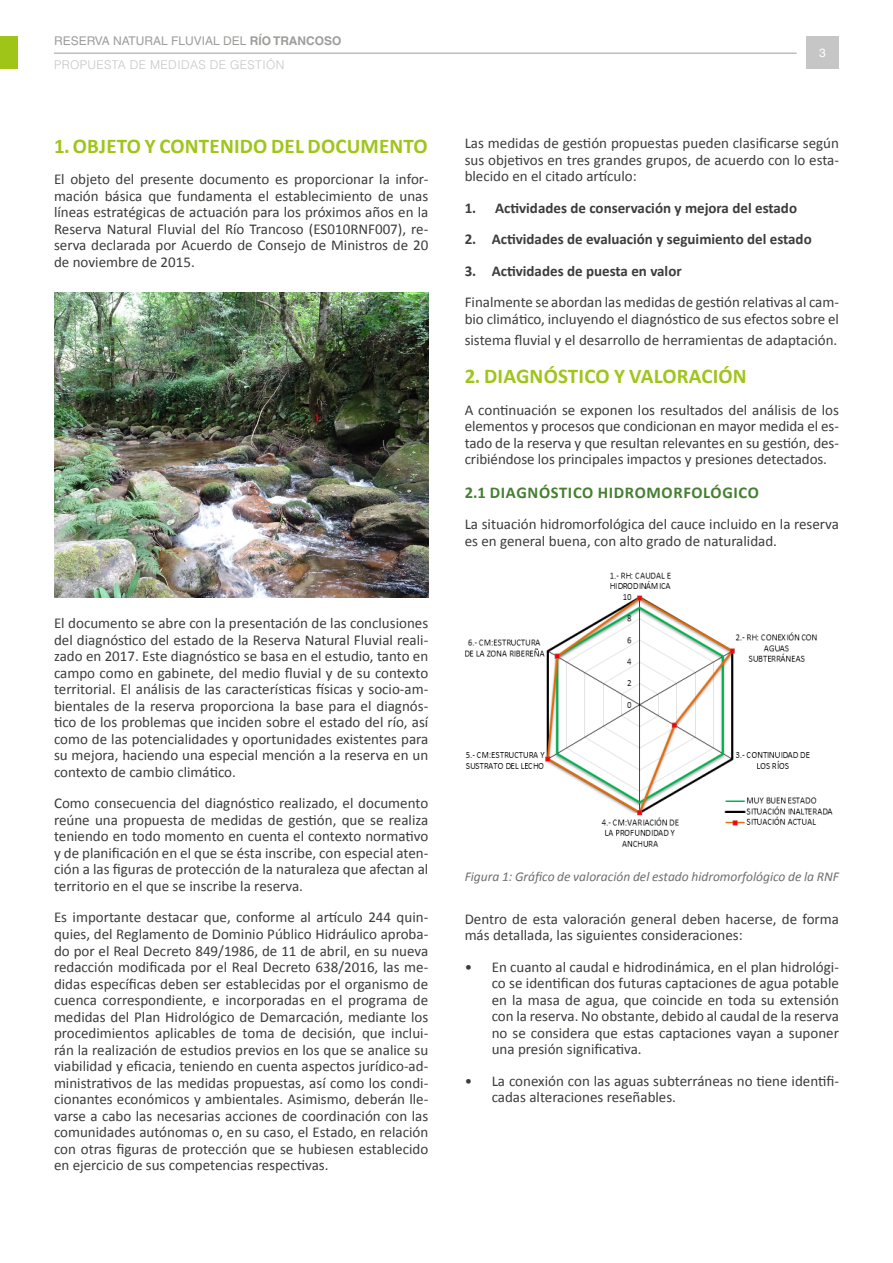
<style>
.page{position:relative;width:893px;height:1263px;background:#fff}
.page>*{position:absolute;margin:0;border:0;box-sizing:border-box;transform-origin:0 0}
._1-Tema{font:700 21px "Calibri";letter-spacing:.01em;color:#a0c519}
._1-1Apartado{font:700 16.5px "Calibri";letter-spacing:.04em;color:#457f30}
.Texto{font:15px/16.5px "Calibri";color:#3c3c3b;text-align:justify}
.t1{font:700 15px "Calibri";color:#3c3c3b}
.Pie{font:italic 13.5px "Calibri";color:#706f6f}
.t2{font:300 12px/24.5px "Helvetica LT Std";letter-spacing:.03em;color:#c6c6c6}
.t3{font:12px "Helvetica LT Std";color:#fff}
.s1{font-weight:400;color:#9d9d9c}
.s2{font-weight:700;color:#9d9d9c}
</style>
<div class="page">
<hr style="left:54px;top:53px;width:743px;height:1px;background:#9d9d9c">
<div style="left:0;top:36px;width:18px;height:33px;background:#a0c519"></div>
<div style="left:806px;top:36px;width:33px;height:33px;background:#c6c6c6"></div>
<img style="left:54px;top:292px;width:374px;height:305px">
<img style="left:465px;top:572px;width:368px;height:275px">
<p class="t2" style="left:54px;top:28px;width:289px"><span class="s1">RESERVA NATURAL FLUVIAL DEL</span> <span class="s2">RÍO TRANCOSO<br></span>PROPUESTA DE MEDIDAS DE GESTIÓN</p>
<p class="_1-Tema" style="left:54px;top:131px;width:375px">1. OBJETO Y CONTENIDO DEL DOCUMENTO</p>
<p class="Texto" style="left:54px;top:171px;width:376px">El objeto del presente documento es proporcionar la infor&shy;mación básica que fundamenta el establecimiento de unas líneas estratégicas de actuación para los próximos años en la Reserva Natural Fluvial del Río Trancoso (ES010RNF007), re&shy;serva declarada por Acuerdo de Consejo de Ministros de 20 de noviembre de 2015.</p>
<p class="Texto" style="left:54px;top:615px;width:376px">El documento se abre con la presentación de las conclusiones del diagnóstico del estado de la Reserva Natural Fluvial reali&shy;zado en 2017. Este diagnóstico se basa en el estudio, tanto en campo como en gabinete, del medio fluvial y de su contexto territorial. El análisis de las características físicas y socio-am&shy;bientales de la reserva proporciona la base para el diagnós&shy;tico de los problemas que inciden sobre el estado del río, así como de las potencialidades y oportunidades existentes para su mejora, haciendo una especial mención a la reserva en un contexto de cambio climático.</p>
<p class="Texto" style="left:54px;top:795px;width:376px">Como consecuencia del diagnóstico realizado, el documento reúne una propuesta de medidas de gestión, que se realiza teniendo en todo momento en cuenta el contexto normativo y de planificación en el que se ésta inscribe, con especial aten&shy;ción a las figuras de protección de la naturaleza que afectan al territorio en el que se inscribe la reserva.</p>
<p class="Texto" style="left:54px;top:909px;width:376px">Es importante destacar que, conforme al artículo 244 quin&shy;quies, del Reglamento de Dominio Público Hidráulico aproba&shy;do por el Real Decreto 849/1986, de 11 de abril, en su nueva redacción modificada por el Real Decreto 638/2016, las me&shy;didas específicas deben ser establecidas por el organismo de cuenca correspondiente, e incorporadas en el programa de medidas del Plan Hidrológico de Demarcación, mediante los procedimientos aplicables de toma de decisión, que inclui&shy;rán la realización de estudios previos en los que se analice su viabilidad y eficacia, teniendo en cuenta aspectos jurídico-ad&shy;ministrativos de las medidas propuestas, así como los condi&shy;cionantes económicos y ambientales. Asimismo, deberán lle&shy;varse a cabo las necesarias acciones de coordinación con las comunidades autónomas o, en su caso, el Estado, en relación con otras figuras de protección que se hubiesen establecido en ejercicio de sus competencias respectivas.</p>
<p class="t3" style="left:819px;top:46px;width:8px">3</p>
<p class="Texto" style="left:465px;top:135px;width:376px">Las medidas de gestión propuestas pueden clasificarse según sus objetivos en tres grandes grupos, de acuerdo con lo esta&shy;blecido en el citado artículo:</p>
<p class="t1" style="left:465px;top:197px;width:334px">1. Actividades de conservación y mejora del estado</p>
<p class="t1" style="left:465px;top:229px;width:349px">2. Actividades de evaluación y seguimiento del estado</p>
<p class="t1" style="left:465px;top:260px;width:219px">3. Actividades de puesta en valor</p>
<p class="Texto" style="left:465px;top:294px;width:376px">Finalmente se abordan las medidas de gestión relativas al cam&shy;bio climático, incluyendo el diagnóstico de sus efectos sobre el</p>
<p class="Texto" style="left:465px;top:332px;width:374px">sistema fluvial y el desarrollo de herramientas de adaptación.</p>
<p class="_1-Tema" style="left:465px;top:362px;width:284px">2. DIAGNÓSTICO Y VALORACIÓN</p>
<p class="Texto" style="left:465px;top:401px;width:376px">A continuación se exponen los resultados del análisis de los elementos y procesos que condicionan en mayor medida el es&shy;tado de la reserva y que resultan relevantes en su gestión, des&shy;cribiéndose los principales impactos y presiones detectados.</p>
<p class="_1-1Apartado" style="left:465px;top:480px;width:296px">2.1 DIAGNÓSTICO HIDROMORFOLÓGICO</p>
<p class="Texto" style="left:465px;top:515px;width:376px">La situación hidromorfológica del cauce incluido en la reserva es en general buena, con alto grado de naturalidad.</p>
<p class="Pie" style="left:465px;top:867px;width:376px">Figura 1: Gráfico de valoración del estado hidromorfológico de la RNF</p>
<p class="Texto" style="left:465px;top:910px;width:376px">Dentro de esta valoración general deben hacerse, de forma más detallada, las siguientes consideraciones:</p>
<p class="Texto" style="left:492px;top:958px;width:349px;text-indent:-27px">• En cuanto al caudal e hidrodinámica, en el plan hidrológi&shy;co se identifican dos futuras captaciones de agua potable en la masa de agua, que coincide en toda su extensión con la reserva. No obstante, debido al caudal de la reserva no se considera que estas captaciones vayan a suponer una presión significativa.</p>
<p class="Texto" style="left:492px;top:1072px;width:349px;text-indent:-27px">• La conexión con las aguas subterráneas no tiene identifi&shy;cadas alteraciones reseñables.</p>
</div>
